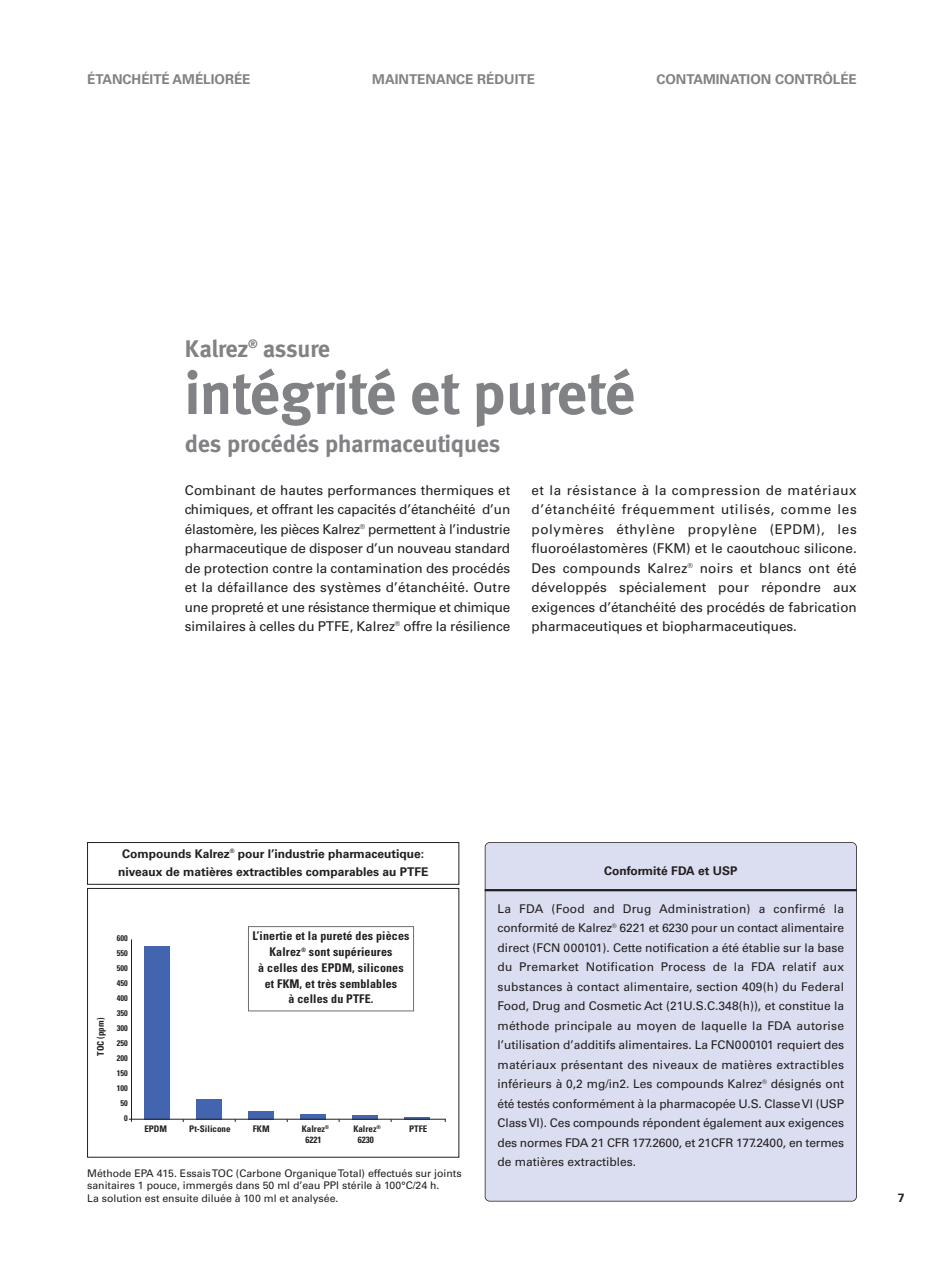
<style>
.page{position:relative;width:944px;height:1276px;background:#fff}
.page>*{position:absolute;margin:0;border:0;box-sizing:border-box;transform-origin:0 0}
.t1{font:700 60px "Meta";color:#808285}
.t2{font:700 24px "Meta";color:#808285}
.t3{font:13.5px/19.5px "Univers";letter-spacing:-.005em;color:#231f20;text-align:justify}
.t4{font:700 13.5px "Univers";color:#808285}
.t5{font:12px/19.5px "Univers";color:#231f20;text-align:justify}
.t6{font:700 12px/18px "Univers";color:#231f20;text-align:center}
.t7{font:700 condensed 12px/15.8px "Univers";letter-spacing:.015em;color:#231f20;text-align:center}
.t8{font:10.5px/12.6px "Univers";color:#231f20}
.t9{font:700 condensed 9.15px "Univers";color:#231f20}
.t10{font:700 condensed 8.1px/15px "Univers";color:#231f20;text-align:center}
</style>
<div class="page">
<div style="left:144px;top:945px;width:26px;height:174px;background:#4364ae"></div>
<div style="left:196px;top:1099px;width:26px;height:20px;background:#4364ae"></div>
<div style="left:248px;top:1111px;width:26px;height:8px;background:#4364ae"></div>
<div style="left:300px;top:1113px;width:26px;height:6px;background:#4364ae"></div>
<hr style="left:352px;top:1115px;width:26px;height:4px;background:#4364ae">
<hr style="left:404px;top:1117px;width:26px;height:2px;background:#4364ae">
<hr style="left:129px;top:1118px;width:316px;height:1px;background:#231f20">
<hr style="left:131px;top:939px;width:1px;height:182px;background:#231f20">
<div style="left:87px;top:888px;width:372px;height:269px;border:1px solid #231f20"></div>
<div style="left:87px;top:842px;width:372px;height:42px;border:1px solid #231f20"></div>
<div style="left:248px;top:926px;width:166px;height:85px;border:1px solid #6d6e70"></div>
<div style="left:485px;top:842px;width:371px;height:359px;background:#dbdef0;border-radius:5px"></div>
<div style="left:485px;top:842px;width:372px;height:359px;border:2px solid #231f20;border-radius:5px"></div>
<hr style="left:485px;top:889px;width:372px;height:2px;background:#231f20">
<p class="t4" style="left:87px;top:74px;width:165px">ÉTANCHÉITÉ AMÉLIORÉE</p>
<p class="t4" style="left:372px;top:74px;width:164px">MAINTENANCE RÉDUITE</p>
<p class="t4" style="left:656px;top:74px;width:202px">CONTAMINATION CONTRÔLÉE</p>
<h2 class="t2" style="left:185px;top:340px;width:147px">Kalrez<sup>®</sup> assure</h2>
<h1 class="t1" style="left:185px;top:371px;width:452px">intégrité et pureté</h1>
<h2 class="t2" style="left:185px;top:434px;width:317px">des procédés pharmaceutiques</h2>
<p class="t3" style="left:185px;top:481px;width:327px">Combinant de hautes performances thermiques et chimiques, et offrant les capacités d’étanchéité d’un élastomère, les pièces Kalrez<sup>®</sup> permettent à l’industrie pharmaceutique de disposer d’un nouveau standard de protection contre la contamination des procédés et la défaillance des systèmes d’étanchéité. Outre une propreté et une résistance thermique et chimique similaires à celles du PTFE, Kalrez<sup>®</sup> offre la résilience</p>
<p class="t3" style="left:531px;top:481px;width:327px">et la résistance à la compression de matériaux d’étanchéité fréquemment utilisés, comme les polymères éthylène propylène (EPDM), les fluoroélastomères (FKM) et le caoutchouc silicone.<br>Des compounds Kalrez<sup>®</sup> noirs et blancs ont été développés spécialement pour répondre aux exigences d’étanchéité des procédés de fabrication pharmaceutiques et biopharmaceutiques.</p>
<p class="t6" style="left:118px;top:845px;width:312px">Compounds Kalrez<sup>®</sup> pour l’industrie pharmaceutique: niveaux de matières extractibles comparables au PTFE</p>
<p class="t9" style="left:97px;top:1055px;width:39px;rotate:-90deg">TOC (ppm)</p>
<p class="t10" style="left:117px;top:932px;width:12px">600<br>550<br>500<br>450<br>400<br>350<br>300<br>250<br>200<br>150<br>100<br>50</p>
<p class="t7" style="left:252px;top:929px;width:159px">L’inertie et la pureté des pièces<br>Kalrez<sup>®</sup> sont supérieures<br>à celles des EPDM, silicones et FKM, et très semblables<br>à celles du PTFE.</p>
<p class="t9" style="left:144px;top:1125px;width:24px">EPDM</p>
<p class="t9" style="left:189px;top:1125px;width:43px">Pt-Silicone</p>
<p class="t9" style="left:253px;top:1125px;width:18px">FKM</p>
<p class="t9" style="left:302px;top:1125px;width:29px">Kalrez<sup>®</sup></p>
<p class="t9" style="left:353px;top:1125px;width:29px">Kalrez<sup>®</sup></p>
<p class="t9" style="left:409px;top:1125px;width:20px">PTFE</p>
<p class="t9" style="left:305px;top:1136px;width:18px">6221</p>
<p class="t9" style="left:358px;top:1136px;width:18px">6230</p>
<p class="t8" style="left:87px;top:1167px;width:376px">Méthode EPA 415. Essais TOC (Carbone Organique Total) effectués sur joints sanitaires 1 pouce, immergés dans 50 ml d’eau PPI stérile à 100°C/24 h.<br>La solution est ensuite diluée à 100 ml et analysée.</p>
<p class="t6" style="left:604px;top:863px;width:135px">Conformité FDA et USP</p>
<p class="t5" style="left:497px;top:900px;width:348px">La FDA (Food and Drug Administration) a confirmé la conformité de Kalrez<sup>®</sup> 6221 et 6230 pour un contact alimentaire direct (FCN 000101). Cette notification a été établie sur la base du Premarket Notification Process de la FDA relatif aux substances à contact alimentaire, section 409(h) du Federal Food, Drug and Cosmetic Act (21U.S.C.348(h)), et constitue la méthode principale au moyen de laquelle la FDA autorise l’utilisation d’additifs alimentaires. La FCN000101 requiert des matériaux présentant des niveaux de matières extractibles inférieurs à 0,2 mg/in2. Les compounds Kalrez<sup>®</sup> désignés ont été testés conformément à la pharmacopée U.S. Classe VI (USP Class VI). Ces compounds répondent également aux exigences des normes FDA 21 CFR 177.2600, et 21CFR 177.2400, en termes de matières extractibles.</p>
<p class="t6" style="left:898px;top:1189px;width:8px">7</p>
</div>
